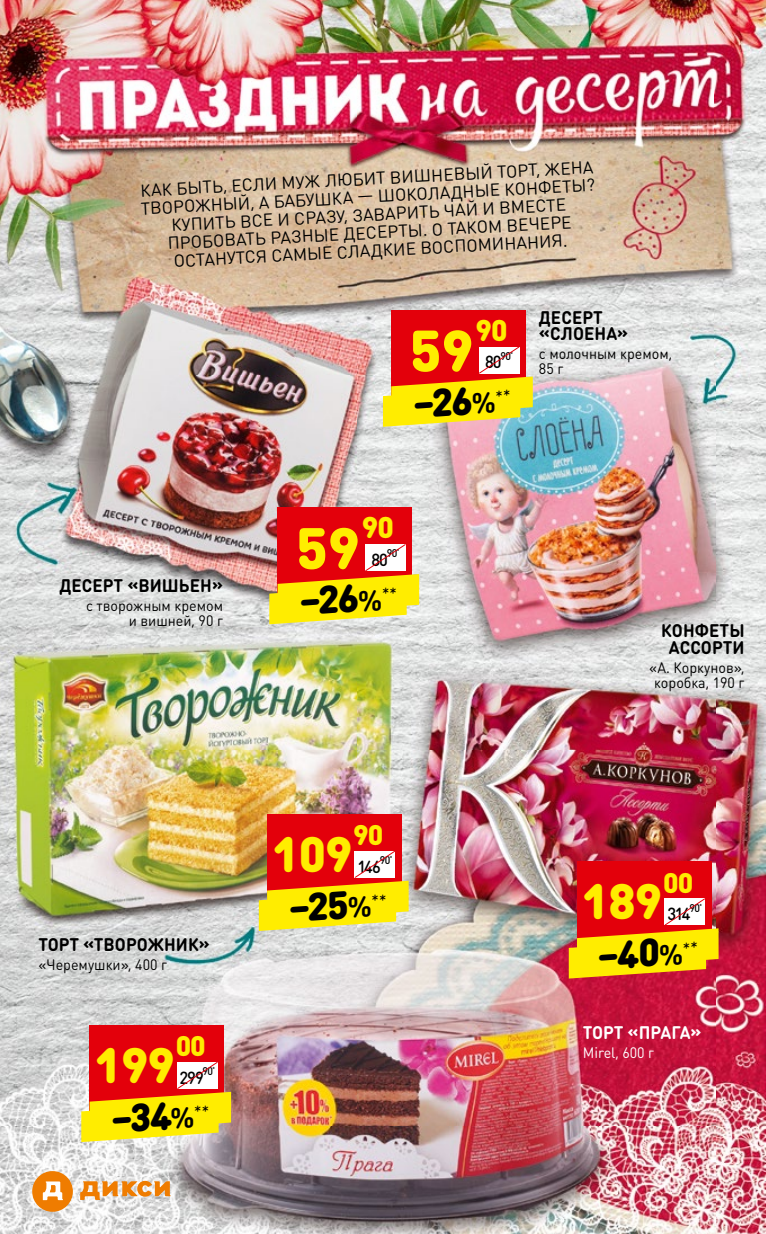
<style>
.page{position:relative;width:766px;height:1234px;background:#fff}
.page>*{position:absolute;margin:0;border:0;box-sizing:border-box;transform-origin:0 0}
.t1{font:900 57.45px "DIN Round Pro";color:#ffed00}
.t2{font:900 49.05px "DIN Round Pro";letter-spacing:-.02em;color:#ffed00}
.t3{font:900 38.7px "DIN Round Pro";color:#000}
.t4{font:900 29.7px "DIN Round Pro";color:#ffed00}
.t5{font:900 28.05px "DIN Round Pro";color:#ffed00}
.t6{font:700 18px/16.5px "DIN Round Pro";letter-spacing:.005em;color:#000;scale:.95 1}
.t7{font:700 18px "DIN Round Pro";letter-spacing:-.005em;color:#fff;scale:.95 1}
.t8{font:500 17.4px "DIN Round Pro";letter-spacing:-.065em;color:#000;scale:.95 1}
.t9{font:17.25px/18px "DIN Round Pro";color:#000;text-align:center}
.t10{font:15px/15px "DIN Round Pro";color:#000;text-align:right;scale:.95 1}
.t11{font:15px "DIN Round Pro";color:#fff;scale:.95 1}
.t12{font:500 11.1px "DIN Round Pro";letter-spacing:-.07em;color:#000;scale:.95 1}
.s1{font-weight:700;font-size:28.95px}
</style>
<div class="page">
<img style="left:0;top:0;width:765px;height:1233px">
<div style="left:391px;top:310px;width:134px;height:85px;background:#e3000b"></div>
<svg style="left:383px;top:346px;width:149px;height:80px"></svg>
<div style="left:277px;top:507px;width:135px;height:85px;background:#e3000b"></div>
<svg style="left:269px;top:544px;width:150px;height:80px"></svg>
<div style="left:267px;top:813px;width:134px;height:86px;background:#e3000b"></div>
<svg style="left:259px;top:850px;width:149px;height:80px"></svg>
<div style="left:89px;top:1024px;width:135px;height:86px;background:#e3000b"></div>
<svg style="left:81px;top:1061px;width:150px;height:80px"></svg>
<div style="left:577px;top:861px;width:134px;height:85px;background:#e3000b"></div>
<svg style="left:568px;top:898px;width:150px;height:80px"></svg>
<svg style="left:80px;top:1180px;width:90px;height:19px;background:#e9ad6c"></svg>
<svg style="left:32px;top:1170px;width:41px;height:41px"></svg>
<p class="t9" style="left:139px;top:181px;width:456px;rotate:-3deg">КАК БЫТЬ, ЕСЛИ МУЖ ЛЮБИТ ВИШНЕВЫЙ ТОРТ, ЖЕНА ТВОРОЖНЫЙ, А БАБУШКА — ШОКОЛАДНЫЕ КОНФЕТЫ?<br>КУПИТЬ ВСЕ И СРАЗУ, ЗАВАРИТЬ ЧАЙ И ВМЕСТЕ ПРОБОВАТЬ РАЗНЫЕ ДЕСЕРТЫ. О ТАКОМ ВЕЧЕРЕ ОСТАНУТСЯ САМЫЕ СЛАДКИЕ ВОСПОМИНАНИЯ.</p>
<p class="t6" style="left:59px;top:576px;width:173px">ДЕСЕРТ «ВИШЬЕН»</p>
<p class="t10" style="left:86px;top:598px;width:146px">с творожным кремом и вишней, 90 г</p>
<h3 class="t4" style="left:475px;top:307px;width:34px">90</h3>
<p class="t8" style="left:485px;top:350px;width:19px">80</p>
<h1 class="t1" style="left:409px;top:307px;width:65px">59</h1>
<p class="t12" style="left:500px;top:348px;width:15px">90<sup>*</sup></p>
<h3 class="t3" style="left:410px;top:375px;width:101px;rotate:-4deg">–26<span class="s1">%</span> <sup>**</sup></h3>
<p class="t6" style="left:539px;top:308px;width:95px">ДЕСЕРТ «СЛОЕНА»</p>
<p class="t10" style="left:538px;top:346px;width:142px;text-align:left">с молочным кремом,<br>85 г</p>
<h3 class="t4" style="left:361px;top:504px;width:34px">90</h3>
<p class="t8" style="left:371px;top:547px;width:19px">80</p>
<h1 class="t1" style="left:296px;top:504px;width:65px">59</h1>
<p class="t12" style="left:387px;top:545px;width:15px">90<sup>*</sup></p>
<h3 class="t3" style="left:296px;top:572px;width:101px;rotate:-4deg">–26<span class="s1">%</span> <sup>**</sup></h3>
<p class="t6" style="left:661px;top:621px;width:89px;text-align:center">КОНФЕТЫ<br>АССОРТИ</p>
<p class="t10" style="left:649px;top:659px;width:102px;text-align:center">«А. Коркунов», коробка, 190 г</p>
<p class="t6" style="left:38px;top:935px;width:182px">ТОРТ «ТВОРОЖНИК»</p>
<p class="t10" style="left:38px;top:956px;width:137px">«Черемушки», 400 г</p>
<h3 class="t5" style="left:176px;top:1024px;width:32px">00</h3>
<p class="t8" style="left:179px;top:1065px;width:27px">299</p>
<h2 class="t2" style="left:95px;top:1027px;width:81px">199</h2>
<p class="t12" style="left:202px;top:1063px;width:15px">90<sup>*</sup></p>
<h3 class="t3" style="left:108px;top:1089px;width:101px;rotate:-4deg">–34<span class="s1">%</span> <sup>**</sup></h3>
<h3 class="t5" style="left:353px;top:813px;width:32px">90</h3>
<p class="t8" style="left:357px;top:854px;width:26px">146</p>
<h2 class="t2" style="left:272px;top:816px;width:81px">109</h2>
<p class="t12" style="left:380px;top:852px;width:15px">90<sup>*</sup></p>
<h3 class="t3" style="left:285px;top:878px;width:101px;rotate:-4deg">–25<span class="s1">%</span> <sup>**</sup></h3>
<h3 class="t5" style="left:663px;top:860px;width:32px">00</h3>
<p class="t8" style="left:667px;top:901px;width:26px">314</p>
<h2 class="t2" style="left:582px;top:863px;width:81px">189</h2>
<p class="t12" style="left:689px;top:899px;width:15px">90<sup>*</sup></p>
<h3 class="t3" style="left:594px;top:926px;width:103px;rotate:-4deg">–40<span class="s1">%</span> <sup>**</sup></h3>
<p class="t7" style="left:582px;top:1019px;width:127px">ТОРТ «ПРАГА»</p>
<p class="t11" style="left:582px;top:1042px;width:77px">Mirel, 600 г</p>
</div>
